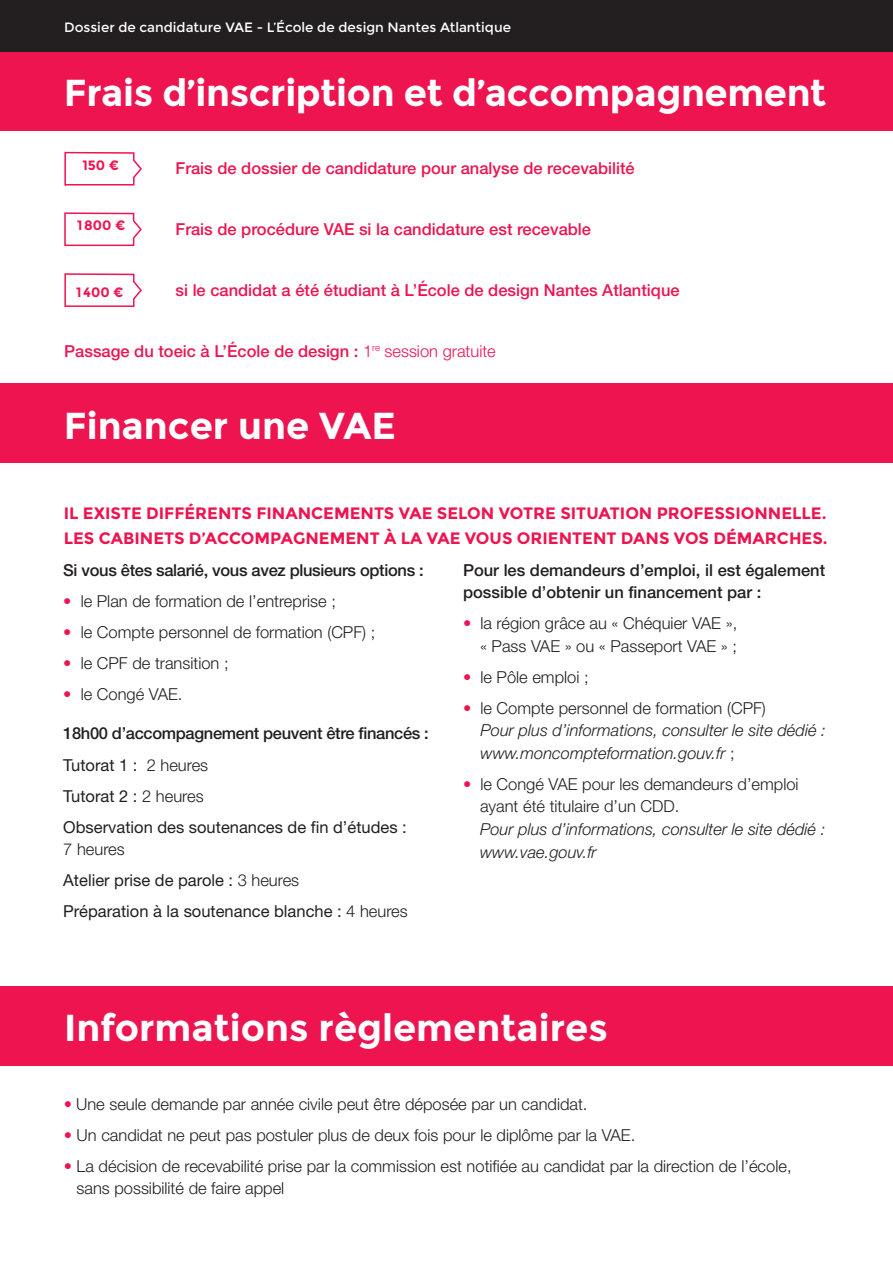
<style>
.page{position:relative;width:893px;height:1263px;background:#fff}
.page>*{position:absolute;margin:0;border:0;box-sizing:border-box;transform-origin:0 0}
.t1{font:700 37.5px "Montserrat";letter-spacing:-.005em;color:#fff}
.t2{font:300 16.5px "Helvetica Neue LT Std";color:#231f20}
.t3{font:500 16.5px "Helvetica Neue LT Std";color:#ed1450}
.t4{font:italic 300 16.5px/22.5px "Helvetica Neue LT Std";color:#231f20}
.t5{font:16.5px/22.5px "Helvetica Neue LT Std";color:#231f20}
.t6{font:700 16.5px/25.5px "Montserrat";color:#ed1450}
.t7{font:500 16.5px "Helvetica Neue LT Std";letter-spacing:-.02em;color:#231f20}
.t8{font:500 16.5px/22.5px "Helvetica Neue LT Std";color:#231f20}
.t9{font:13.5px "Montserrat";color:#fff}
.t10{font:700 13.5px "Montserrat";color:#ed1450}
.s1{font-weight:300}
.s2{color:#ed1450}
.s3{font-style:normal;color:#ed1450}
.s4{font-style:normal}
</style>
<div class="page">
<div style="left:0;top:51px;width:892px;height:79px;background:#ed1450"></div>
<div style="left:0;top:0;width:893px;height:51px;background:#231f20"></div>
<div style="left:0;top:384px;width:892px;height:79px;background:#ed1450"></div>
<svg style="left:64px;top:151px;width:78px;height:35px"></svg>
<svg style="left:64px;top:212px;width:78px;height:35px"></svg>
<svg style="left:64px;top:273px;width:78px;height:34px"></svg>
<div style="left:0;top:986px;width:893px;height:79px;background:#ed1450"></div>
<p class="t9" style="left:64px;top:19px;width:448px">Dossier de candidature VAE - L’École de design Nantes Atlantique</p>
<p class="t1" style="left:64px;top:71px;width:764px">Frais d’inscription et d’accompagnement</p>
<p class="t10" style="left:82px;top:158px;width:38px">150 €</p>
<p class="t3" style="left:176px;top:158px;width:461px">Frais de dossier de candidature pour analyse de recevabilité</p>
<p class="t10" style="left:77px;top:218px;width:50px">1800 €</p>
<p class="t3" style="left:176px;top:219px;width:417px">Frais de procédure VAE si la candidature est recevable</p>
<p class="t10" style="left:76px;top:284px;width:49px">1400 €</p>
<p class="t3" style="left:176px;top:281px;width:506px">si le candidat a été étudiant à L’École de design Nantes Atlantique</p>
<p class="t3" style="left:64px;top:341px;width:433px">Passage du toeic à L’École de design : <span class="s1">1</span><sup>re</sup> <span class="s1">session gratuite</span></p>
<p class="t1" style="left:64px;top:403px;width:334px">Financer une VAE</p>
<p class="t6" style="left:64px;top:500px;width:765px">IL EXISTE DIFFÉRENTS FINANCEMENTS VAE SELON VOTRE SITUATION PROFESSIONNELLE.<br>LES CABINETS D’ACCOMPAGNEMENT À LA VAE VOUS ORIENTENT DANS VOS DÉMARCHES.</p>
<p class="t7" style="left:63px;top:560px;width:362px">Si vous êtes salarié, vous avez plusieurs options :</p>
<p class="t2" style="left:63px;top:591px;width:274px"><span class="s2">•</span> le Plan de formation de l’entreprise ;</p>
<p class="t2" style="left:63px;top:622px;width:314px"><span class="s2">•</span> le Compte personnel de formation (CPF) ;</p>
<p class="t2" style="left:63px;top:653px;width:167px"><span class="s2">•</span> le CPF de transition ;</p>
<p class="t2" style="left:63px;top:684px;width:121px"><span class="s2">•</span> le Congé VAE.</p>
<p class="t7" style="left:63px;top:724px;width:367px">18h00 d’accompagnement peuvent être financés :</p>
<p class="t5" style="left:63px;top:753px;width:146px">Tutorat 1 : <span class="s1">2 heures</span></p>
<p class="t5" style="left:63px;top:784px;width:142px">Tutorat 2 : <span class="s1">2 heures</span></p>
<p class="t5" style="left:63px;top:815px;width:345px">Observation des soutenances de fin d’études :<br><span class="s1">7 heures</span></p>
<p class="t5" style="left:63px;top:869px;width:237px">Atelier prise de parole : <span class="s1">3 heures</span></p>
<p class="t5" style="left:63px;top:900px;width:346px">Préparation à la soutenance blanche : <span class="s1">4 heures</span></p>
<p class="t8" style="left:463px;top:559px;width:364px">Pour les demandeurs d’emploi, il est également possible d’obtenir un financement par :</p>
<p class="t2" style="left:463px;top:613px;width:276px"><span class="s2">•</span> la région grâce au « Chéquier VAE »,</p>
<p class="t2" style="left:480px;top:636px;width:259px">« Pass VAE » ou « Passeport VAE » ;</p>
<p class="t2" style="left:463px;top:667px;width:127px"><span class="s2">•</span> le Pôle emploi ;</p>
<p class="t4" style="left:480px;top:697px;width:347px;text-indent:-17px"><span class="s3">•</span> <span class="s4">le Compte personnel de formation (CPF)<br></span>Pour plus d’informations, consulter le site dédié : www.moncompteformation.gouv.fr <span class="s4">;</span></p>
<p class="t2" style="left:463px;top:774px;width:337px"><span class="s2">•</span> le Congé VAE pour les demandeurs d’emploi</p>
<p class="t4" style="left:480px;top:795px;width:347px"><span class="s4">ayant été titulaire d’un CDD.<br></span>Pour plus d’informations, consulter le site dédié : www.vae.gouv.fr</p>
<p class="t1" style="left:64px;top:1006px;width:545px">Informations règlementaires</p>
<p class="t2" style="left:64px;top:1093px;width:525px"><span class="s2">•</span> Une seule demande par année civile peut être déposée par un candidat.</p>
<p class="t2" style="left:64px;top:1124px;width:573px"><span class="s2">•</span> Un candidat ne peut pas postuler plus de deux fois pour le diplôme par la VAE.</p>
<p class="t2" style="left:64px;top:1155px;width:729px"><span class="s2">•</span> La décision de recevabilité prise par la commission est notifiée au candidat par la direction de l’école,</p>
<p class="t2" style="left:77px;top:1178px;width:209px">sans possibilité de faire appel</p>
</div>
